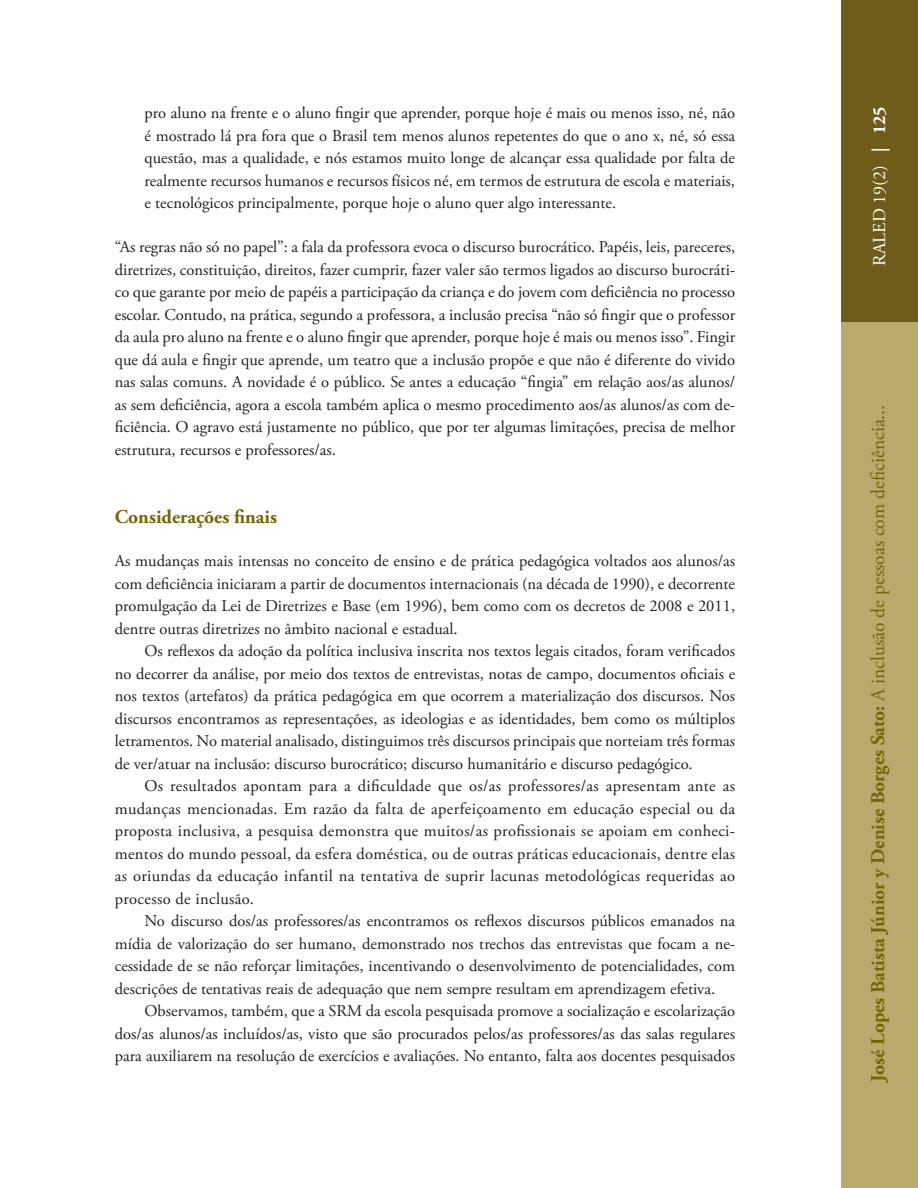
<style>
.page{position:relative;width:918px;height:1188px;background:#fff}
.page>*{position:absolute;margin:0;border:0;box-sizing:border-box;transform-origin:0 0}
.Titulos{font:700 19.5px "Adobe Garamond Pro";color:#746600}
.t1{font:18px "Adobe Garamond Pro";color:#fff}
.Textos{font:16.5px/22.5px "Adobe Garamond Pro";color:#231f20;text-align:justify}
.TextoPrimero{font:16.5px/22.5px "Adobe Garamond Pro";color:#231f20;text-align:justify}
.citas{font:16.5px/22.5px "Adobe Garamond Pro";color:#231f20;text-align:justify}
.s1{font-weight:700}
.s2{font-weight:400}
</style>
<div class="page">
<div style="left:841px;top:0;width:77px;height:1188px;background:#b7aa6c"></div>
<div style="left:841px;top:0;width:77px;height:322px;background:#6f5c1a"></div>
<p class="citas" style="left:145px;top:102px;width:592px">pro aluno na frente e o aluno fingir que aprender, porque hoje é mais ou menos isso, né, não é mostrado lá pra fora que o Brasil tem menos alunos repetentes do que o ano x, né, só essa questão, mas a qualidade, e nós estamos muito longe de alcançar essa qualidade por falta de realmente recursos humanos e recursos físicos né, em termos de estrutura de escola e materiais, e tecnológicos principalmente, porque hoje o aluno quer algo interessante.</p>
<p class="TextoPrimero" style="left:115px;top:236px;width:622px">“As regras não só no papel”: a fala da professora evoca o discurso burocrático. Papéis, leis, pareceres, diretrizes, constituição, direitos, fazer cumprir, fazer valer são termos ligados ao discurso burocráti&shy;co que garante por meio de papéis a participação da criança e do jovem com deficiência no processo escolar. Contudo, na prática, segundo a professora, a inclusão precisa “não só fingir que o professor da aula pro aluno na frente e o aluno fingir que aprender, porque hoje é mais ou menos isso”. Fingir que dá aula e fingir que aprende, um teatro que a inclusão propõe e que não é diferente do vivido nas salas comuns. A novidade é o público. Se antes a educação “fingia” em relação aos/as alunos/ as sem deficiência, agora a escola também aplica o mesmo procedimento aos/as alunos/as com de&shy;ficiência. O agravo está justamente no público, que por ter algumas limitações, precisa de melhor estrutura, recursos e professores/as.</p>
<p class="Titulos" style="left:115px;top:505px;width:164px">Considerações finais</p>
<p class="TextoPrimero" style="left:115px;top:550px;width:622px">As mudanças mais intensas no conceito de ensino e de prática pedagógica voltados aos alunos/as com deficiência iniciaram a partir de documentos internacionais (na década de 1990), e decorrente promulgação da Lei de Diretrizes e Base (em 1996), bem como com os decretos de 2008 e 2011, dentre outras diretrizes no âmbito nacional e estadual.</p>
<p class="Textos" style="left:115px;top:640px;width:622px;text-indent:30px">Os reflexos da adoção da política inclusiva inscrita nos textos legais citados, foram verificados no decorrer da análise, por meio dos textos de entrevistas, notas de campo, documentos oficiais e nos textos (artefatos) da prática pedagógica em que ocorrem a materialização dos discursos. Nos discursos encontramos as representações, as ideologias e as identidades, bem como os múltiplos letramentos. No material analisado, distinguimos três discursos principais que norteiam três formas de ver/atuar na inclusão: discurso burocrático; discurso humanitário e discurso pedagógico.</p>
<p class="Textos" style="left:115px;top:775px;width:622px;text-indent:30px">Os resultados apontam para a dificuldade que os/as professores/as apresentam ante as mudanças mencionadas. Em razão da falta de aperfeiçoamento em educação especial ou da proposta inclusiva, a pesquisa demonstra que muitos/as profissionais se apoiam em conheci&shy;mentos do mundo pessoal, da esfera doméstica, ou de outras práticas educacionais, dentre elas as oriundas da educação infantil na tentativa de suprir lacunas metodológicas requeridas ao processo de inclusão.</p>
<p class="Textos" style="left:115px;top:910px;width:622px;text-indent:30px">No discurso dos/as professores/as encontramos os reflexos discursos públicos emanados na mídia de valorização do ser humano, demonstrado nos trechos das entrevistas que focam a ne&shy;cessidade de se não reforçar limitações, incentivando o desenvolvimento de potencialidades, com descrições de tentativas reais de adequação que nem sempre resultam em aprendizagem efetiva.</p>
<p class="Textos" style="left:115px;top:1000px;width:622px;text-indent:30px">Observamos, também, que a SRM da escola pesquisada promove a socialização e escolarização dos/as alunos/as incluídos/as, visto que são procurados pelos/as professores/as das salas regulares para auxiliarem na resolução de exercícios e avaliações. No entanto, falta aos docentes pesquisados</p>
<p class="t1" style="left:869px;top:266px;width:161px;rotate:-90deg">RALED 19(2) <span class="s1">| 125</span></p>
<p class="Titulos" style="left:867px;top:1082px;width:678px;rotate:-90deg">José Lopes Batista Júnior y Denise Borges Sato: <span class="s2">A inclusão de pessoas com deficiência...</span></p>
</div>
